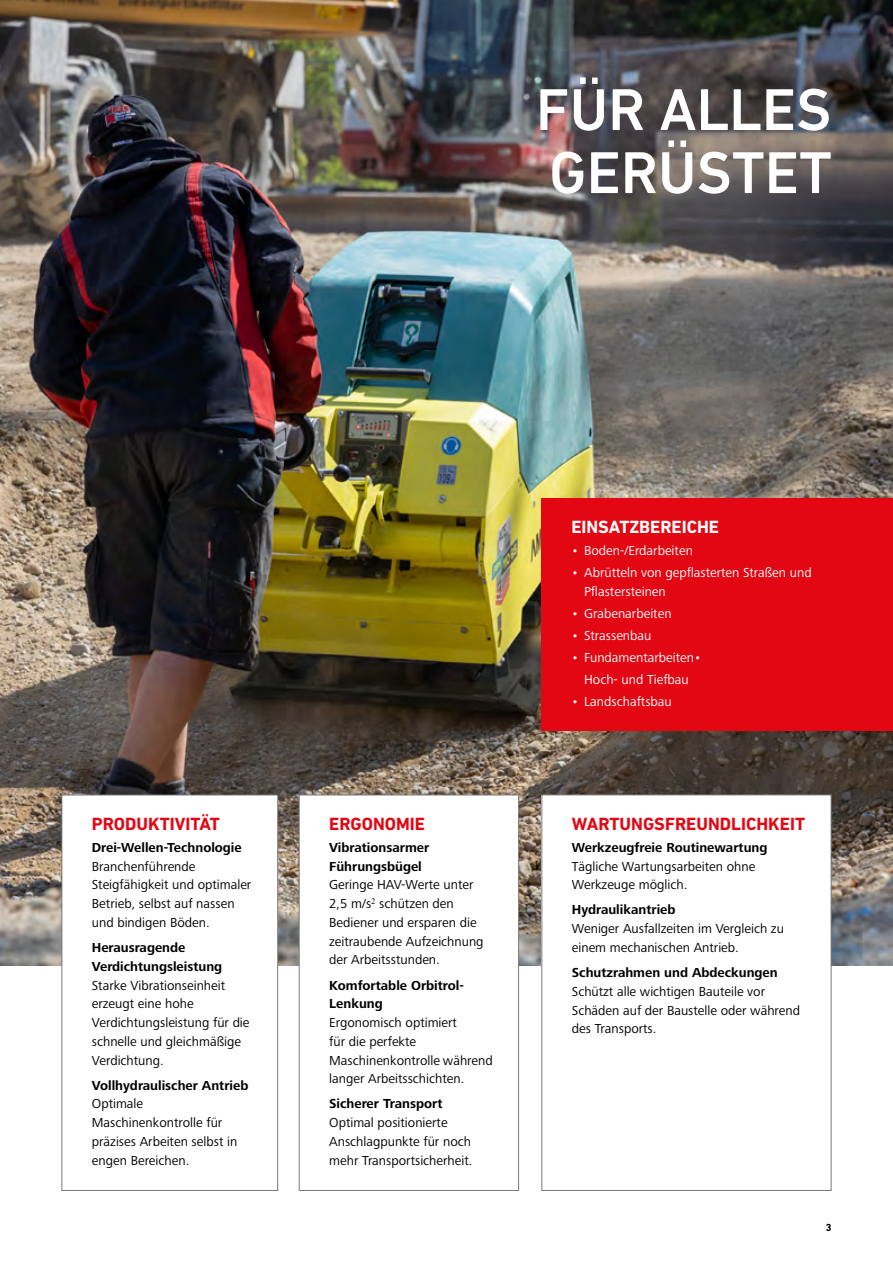
<style>
.page{position:relative;width:893px;height:1263px;background:#fff}
.page>*{position:absolute;margin:0;border:0;box-sizing:border-box;transform-origin:0 0}
.t1{font:500 60px/63px "DIN Next LT Pro";color:#fff}
.t2{font:700 18px "DIN Next LT Pro";color:#e30613}
.t3{font:700 18px "DIN Next LT Pro";color:#fff}
.t4{font:13.5px/18.8px "Frutiger Next LTW1 G";color:#000}
.t5{font:700 13.5px/18.8px "Frutiger Next LTW1 G";color:#000}
.t6{font:13.5px/18.8px "Frutiger Next LTW1 G";color:#fff}
.t7{font:700 10.5px "DIN Next LT Pro";color:#000}
</style>
<div class="page">
<img style="left:0;top:0;width:893px;height:965px">
<div style="left:62px;top:795px;width:216px;height:395px;background:#fff"></div>
<div style="left:62px;top:795px;width:216px;height:396px;border:1px solid #777977"></div>
<div style="left:299px;top:795px;width:220px;height:395px;background:#fff"></div>
<div style="left:299px;top:795px;width:220px;height:396px;border:1px solid #777977"></div>
<div style="left:542px;top:795px;width:289px;height:395px;background:#fff"></div>
<div style="left:542px;top:499px;width:351px;height:232px;background:#e30613"></div>
<h1 class="t1" style="left:536px;top:78px;width:298px">FÜR ALLES<br>GERÜSTET</h1>
<h2 class="t2" style="left:92px;top:813px;width:129px">PRODUKTIVITÄT</h2>
<p class="t5" style="left:92px;top:838px;width:151px">Drei-Wellen-Technologie</p>
<p class="t4" style="left:92px;top:857px;width:161px">Branchenführende<br>Steigfähigkeit und optimaler<br>Betrieb, selbst auf nassen und bindigen Böden.</p>
<p class="t5" style="left:92px;top:939px;width:132px">Herausragende<br>Verdichtungsleistung</p>
<p class="t4" style="left:92px;top:976px;width:159px">Starke Vibrationseinheit erzeugt eine hohe<br>Verdichtungsleistung für die schnelle und gleichmäßige<br>Verdichtung.</p>
<p class="t5" style="left:92px;top:1076px;width:158px">Vollhydraulischer Antrieb</p>
<p class="t4" style="left:92px;top:1095px;width:147px">Optimale<br>Maschinenkontrolle für präzises Arbeiten selbst in engen Bereichen.</p>
<h2 class="t2" style="left:329px;top:813px;width:97px">ERGONOMIE</h2>
<p class="t5" style="left:329px;top:838px;width:102px">Vibrationsarmer<br>Führungsbügel</p>
<p class="t4" style="left:329px;top:876px;width:156px">Geringe HAV-Werte unter<br>2,5 m/s<sup>2</sup> schützen den<br>Bediener und ersparen die zeitraubende Aufzeichnung der Arbeitsstunden.</p>
<p class="t5" style="left:329px;top:976px;width:136px">Komfortable Orbitrol-<br>Lenkung</p>
<p class="t4" style="left:329px;top:1014px;width:165px">Ergonomisch optimiert<br>für die perfekte<br>Maschinenkontrolle während langer Arbeitsschichten.</p>
<p class="t5" style="left:329px;top:1095px;width:115px">Sicherer Transport</p>
<p class="t4" style="left:329px;top:1114px;width:145px">Optimal positionierte<br>Anschlagpunkte für noch mehr Transportsicherheit.</p>
<h2 class="t3" style="left:571px;top:517px;width:149px">EINSATZBEREICHE</h2>
<p class="t6" style="left:571px;top:542px;width:123px">• Boden-/Erdarbeiten</p>
<p class="t6" style="left:584px;top:564px;width:229px;text-indent:-13px">• Abrütteln von gepflasterten Straßen und<br>Pflastersteinen</p>
<p class="t6" style="left:571px;top:604px;width:102px">• Grabenarbeiten</p>
<p class="t6" style="left:571px;top:626px;width:82px">• Strassenbau</p>
<p class="t6" style="left:571px;top:647px;width:132px;line-height:21.9px;text-align:center">• Fundamentarbeiten•<br>Hoch- und Tiefbau</p>
<p class="t6" style="left:571px;top:692px;width:102px">• Landschaftsbau</p>
<h2 class="t2" style="left:572px;top:813px;width:235px">WARTUNGSFREUNDLICHKEIT</h2>
<p class="t5" style="left:572px;top:838px;width:197px">Werkzeugfreie Routinewartung</p>
<p class="t4" style="left:572px;top:857px;width:185px">Tägliche Wartungsarbeiten ohne<br>Werkzeuge möglich.</p>
<p class="t5" style="left:572px;top:901px;width:105px">Hydraulikantrieb</p>
<p class="t4" style="left:572px;top:920px;width:214px">Weniger Ausfallzeiten im Vergleich zu einem mechanischen Antrieb.</p>
<p class="t5" style="left:572px;top:964px;width:207px">Schutzrahmen und Abdeckungen</p>
<p class="t4" style="left:572px;top:982px;width:230px">Schützt alle wichtigen Bauteile vor<br>Schäden auf der Baustelle oder während des Transports.</p>
<p class="t7" style="left:826px;top:1221px;width:7px">3</p>
</div>
